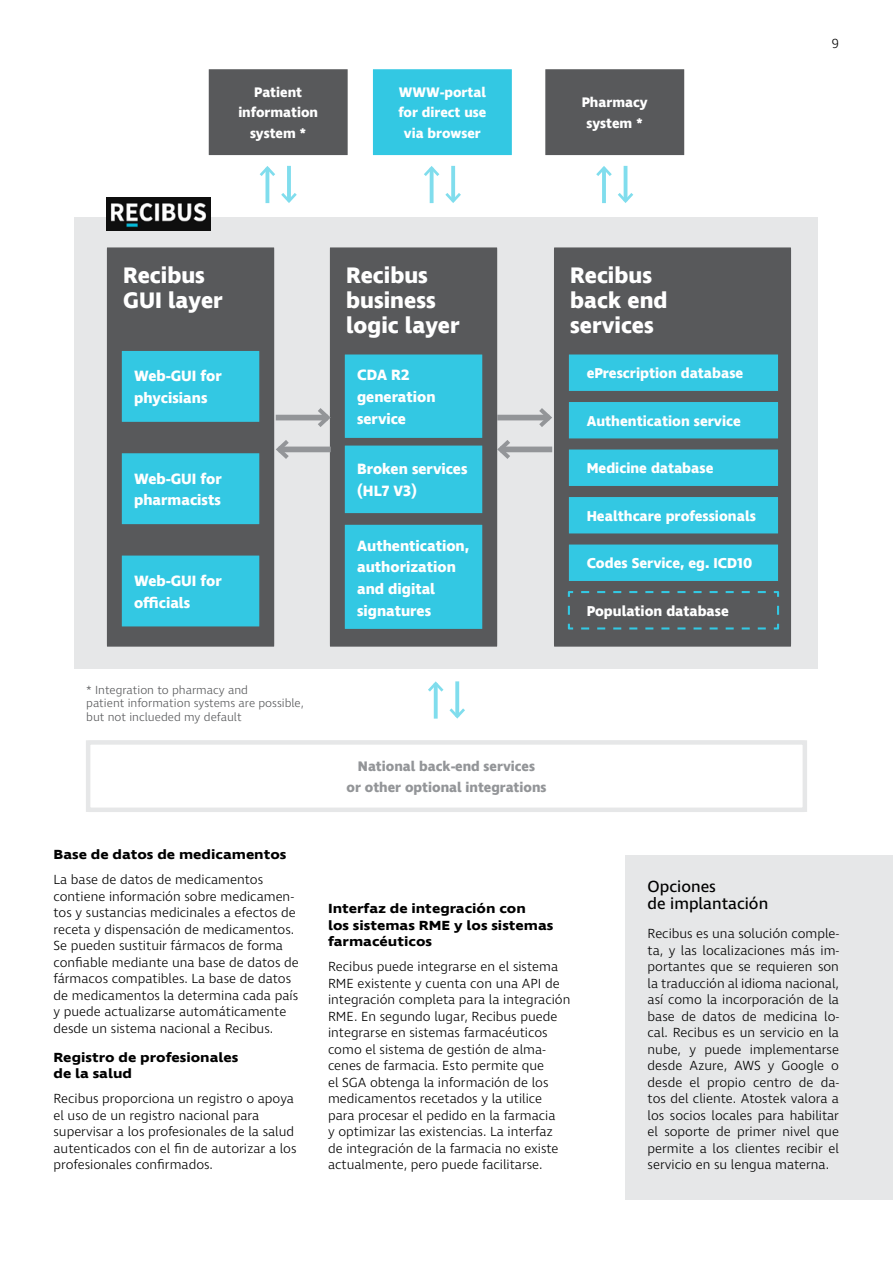
<style>
.page{position:relative;width:893px;height:1263px;background:#fff}
.page>*{position:absolute;margin:0;border:0;box-sizing:border-box;transform-origin:0 0}
.t1{font:700 22.95px/25px "Ingra";color:#fff}
.t2{font:16.5px/16.5px "Ingra";color:#000}
.t3{font:700 15.3px/21.8px "Ingra";color:#fff}
.t4{font:700 14.55px "Ingra";color:#fff}
.t5{font:700 14.1px/20.1px "Ingra";color:#fff;text-align:center}
.t6{font:700 14.1px/20.1px "Ingra";color:#939598;text-align:center}
.t7{font:300 13.5px/16.5px "Ingra";color:#000}
.t8{font:700 13.5px/16.5px "Ingra Wd";color:#000}
.t9{font:300 12px/13.5px "Ingra";color:#58595b}
</style>
<div class="page">
<div style="left:625px;top:855px;width:268px;height:344px;background:#e6e7e8"></div>
<svg style="left:86px;top:740px;width:721px;height:72px"></svg>
<div style="left:209px;top:69px;width:139px;height:86px;background:#58595b"></div>
<div style="left:545px;top:69px;width:139px;height:86px;background:#58595b"></div>
<div style="left:373px;top:69px;width:139px;height:86px;background:#33c8e3"></div>
<hr style="left:287px;top:166px;width:4px;height:35px;background:#80dded">
<svg style="left:281px;top:193px;width:16px;height:10px"></svg>
<svg style="left:265px;top:179px;width:4px;height:24px"></svg>
<svg style="left:259px;top:166px;width:16px;height:13px"></svg>
<svg style="left:451px;top:166px;width:4px;height:24px"></svg>
<svg style="left:445px;top:190px;width:16px;height:13px"></svg>
<svg style="left:430px;top:179px;width:4px;height:24px"></svg>
<svg style="left:424px;top:166px;width:16px;height:13px"></svg>
<hr style="left:624px;top:166px;width:3px;height:35px;background:#80dded">
<svg style="left:618px;top:190px;width:16px;height:13px"></svg>
<hr style="left:602px;top:168px;width:4px;height:35px;background:#80dded">
<svg style="left:596px;top:166px;width:16px;height:10px"></svg>
<svg style="left:455px;top:681px;width:4px;height:24px"></svg>
<svg style="left:449px;top:705px;width:16px;height:14px"></svg>
<svg style="left:434px;top:694px;width:4px;height:25px"></svg>
<svg style="left:428px;top:681px;width:16px;height:13px"></svg>
<div style="left:75px;top:217px;width:743px;height:451px;background:#e6e7e8"></div>
<div style="left:554px;top:247px;width:237px;height:400px;background:#58595b"></div>
<div style="left:569px;top:354px;width:209px;height:37px;background:#33c8e3"></div>
<div style="left:569px;top:402px;width:209px;height:36px;background:#33c8e3"></div>
<div style="left:569px;top:449px;width:209px;height:37px;background:#33c8e3"></div>
<div style="left:569px;top:497px;width:209px;height:36px;background:#33c8e3"></div>
<div style="left:569px;top:544px;width:209px;height:37px;background:#33c8e3"></div>
<svg style="left:567px;top:590px;width:213px;height:41px;background:#555f62"></svg>
<div style="left:330px;top:247px;width:167px;height:400px;background:#58595b"></div>
<div style="left:345px;top:354px;width:137px;height:84px;background:#33c8e3"></div>
<div style="left:345px;top:525px;width:137px;height:104px;background:#33c8e3"></div>
<div style="left:345px;top:446px;width:137px;height:67px;background:#33c8e3"></div>
<div style="left:107px;top:247px;width:167px;height:400px;background:#58595b"></div>
<div style="left:122px;top:351px;width:137px;height:71px;background:#33c8e3"></div>
<div style="left:122px;top:453px;width:137px;height:71px;background:#33c8e3"></div>
<div style="left:122px;top:556px;width:137px;height:70px;background:#33c8e3"></div>
<div style="left:276px;top:415px;width:52px;height:5px;background:#939598"></div>
<svg style="left:313px;top:404px;width:21px;height:27px"></svg>
<div style="left:279px;top:447px;width:52px;height:5px;background:#939598"></div>
<svg style="left:273px;top:436px;width:20px;height:27px"></svg>
<div style="left:497px;top:415px;width:52px;height:5px;background:#939598"></div>
<svg style="left:535px;top:404px;width:20px;height:27px"></svg>
<div style="left:500px;top:447px;width:52px;height:5px;background:#939598"></div>
<svg style="left:494px;top:436px;width:20px;height:27px"></svg>
<img style="left:107px;top:197px;width:103px;height:33px">
<p class="t5" style="left:398px;top:83px;width:89px">WWW-portal for direct use via browser</p>
<p class="t5" style="left:238px;top:83px;width:81px">Patient information system *</p>
<p class="t5" style="left:582px;top:93px;width:67px">Pharmacy system *</p>
<h1 class="t1" style="left:123px;top:263px;width:101px">Recibus<br>GUI layer</h1>
<p class="t3" style="left:134px;top:366px;width:89px">Web-GUI for phycisians</p>
<p class="t3" style="left:134px;top:468px;width:89px">Web-GUI for pharmacists</p>
<p class="t3" style="left:134px;top:571px;width:89px">Web-GUI for officials</p>
<h1 class="t1" style="left:346px;top:263px;width:115px">Recibus business logic layer</h1>
<p class="t3" style="left:357px;top:365px;width:80px">CDA R2 generation service</p>
<p class="t3" style="left:357px;top:459px;width:112px">Broken services (HL7 V3)</p>
<p class="t3" style="left:357px;top:535px;width:114px">Authentication, authorization and digital signatures</p>
<h1 class="t1" style="left:570px;top:263px;width:99px">Recibus back end services</h1>
<p class="t4" style="left:587px;top:364px;width:158px">ePrescription database</p>
<p class="t4" style="left:587px;top:412px;width:156px">Authentication service</p>
<p class="t4" style="left:587px;top:459px;width:128px">Medicine database</p>
<p class="t4" style="left:587px;top:507px;width:171px">Healthcare professionals</p>
<p class="t4" style="left:587px;top:554px;width:167px">Codes Service, eg. ICD10</p>
<p class="t4" style="left:587px;top:602px;width:144px">Population database</p>
<p class="t9" style="left:86px;top:683px;width:219px">* Integration to pharmacy and<br>patient information systems are possible, but not inclueded my default</p>
<p class="t6" style="left:346px;top:757px;width:202px">National back-end services<br>or other optional integrations</p>
<p class="t7" style="left:832px;top:36px;width:9px">9</p>
<p class="t8" style="left:54px;top:847px;width:234px">Base de datos de medicamentos</p>
<p class="t7" style="left:54px;top:872px;width:247px">La base de datos de medicamentos contiene información sobre medicamen&shy;tos y sustancias medicinales a efectos de receta y dispensación de medicamentos.<br>Se pueden sustituir fármacos de forma confiable mediante una base de datos de fármacos compatibles. La base de datos de medicamentos la determina cada país y puede actualizarse automáticamente desde un sistema nacional a Recibus.</p>
<p class="t8" style="left:54px;top:1049px;width:186px">Registro de profesionales de la salud</p>
<p class="t7" style="left:54px;top:1091px;width:245px">Recibus proporciona un registro o apoya el uso de un registro nacional para supervisar a los profesionales de la salud autenticados con el fin de autorizar a los profesionales confirmados.</p>
<p class="t8" style="left:328px;top:901px;width:227px">Interfaz de integración con<br>los sistemas RME y los sistemas farmacéuticos</p>
<p class="t7" style="left:328px;top:959px;width:244px">Recibus puede integrarse en el sistema RME existente y cuenta con una API de integración completa para la integración RME. En segundo lugar, Recibus puede integrarse en sistemas farmacéuticos como el sistema de gestión de alma&shy;cenes de farmacia. Esto permite que<br>el SGA obtenga la información de los medicamentos recetados y la utilice para procesar el pedido en la farmacia<br>y optimizar las existencias. La interfaz de integración de la farmacia no existe actualmente, pero puede facilitarse.</p>
<p class="t2" style="left:648px;top:879px;width:122px">Opciones<br>de implantación</p>
<p class="t7" style="left:648px;top:926px;width:193px;text-align:justify">Recibus es una solución comple&shy;ta, y las localizaciones más im&shy;portantes que se requieren son la traducción al idioma nacional, así como la incorporación de la base de datos de medicina lo&shy;cal. Recibus es un servicio en la nube, y puede implementarse desde Azure, AWS y Google o desde el propio centro de da&shy;tos del cliente. Atostek valora a los socios locales para habilitar el soporte de primer nivel que permite a los clientes recibir el servicio en su lengua materna.</p>
</div>
